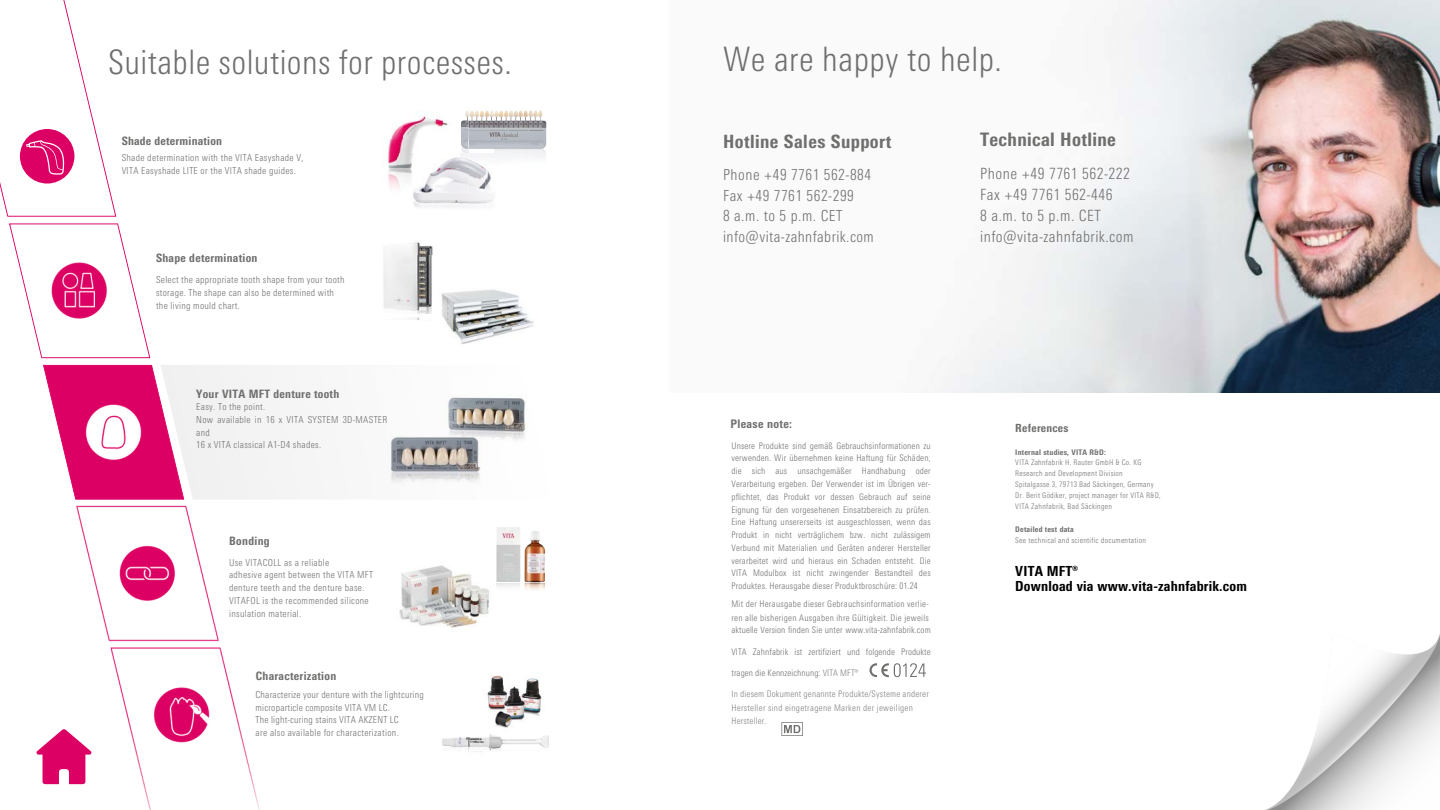
<style>
.page{position:relative;width:1440px;height:810px;background:#fff}
.page>*{position:absolute;margin:0;border:0;box-sizing:border-box;transform-origin:0 0}
.t1{font:300 condensed 33.7px "Univers Next Pro";letter-spacing:.015em;color:#6f6f6e}
.t2{font:800 condensed 18.6px "Univers Next Pro";letter-spacing:.02em;color:#6f6f6e}
.t3{font:800 condensed 18.3px "Univers Next Pro";letter-spacing:.025em;color:#6f6f6e}
.t4{font:300 condensed 15.5px "Univers Next Pro";letter-spacing:.035em;color:#6f6f6e}
.t5{font:300 condensed 15.2px "Univers Next Pro";letter-spacing:.035em;color:#6f6f6e}
.t6{font:800 condensed 13.9px "Univers Next Pro";letter-spacing:.015em;color:#000}
.t7{font:800 condensed 11.8px "Univers Next Pro";letter-spacing:.025em;color:#6f6f6e}
.t8{font:800 condensed 11.5px "Univers Next Pro";letter-spacing:.025em;color:#6f6f6e}
.t9{font:800 condensed 11.3px "Univers Next Pro";letter-spacing:.02em;color:#6f6f6e}
.t10{font:300 condensed 9.6px/13px "Univers Next Pro";letter-spacing:.03em;color:#6f6f6e}
.t11{font:300 condensed 9px/12.8px "Univers Next Pro";letter-spacing:.02em;color:#6f6f6e;text-align:justify}
.t12{font:300 condensed 9px "Univers Next Pro";letter-spacing:.02em;color:#80807f}
.t13{font:300 condensed 7.7px "Univers Next Pro";letter-spacing:.035em;color:#6f6f6e}
.t14{font:800 condensed 7.7px "Univers Next Pro";letter-spacing:.025em;color:#6f6f6e}
.s1{color:#80807f}
</style>
<div class="page">
<svg style="left:9px;top:223px;width:141px;height:135px"></svg>
<svg style="left:43px;top:365px;width:117px;height:135px"></svg>
<svg style="left:160px;top:365px;width:141px;height:135px;fill:#f3f3f3"></svg>
<img style="left:940px;top:0;width:500px;height:392px">
<img style="left:442px;top:289px;width:92px;height:55px">
<img style="left:390px;top:397px;width:137px;height:86px">
<img style="left:468px;top:110px;width:72px;height:10px">
<img style="left:47px;top:258px;width:65px;height:65px">
<img style="left:81px;top:399px;width:65px;height:66px">
<img style="left:72px;top:505px;width:188px;height:305px">
<img style="left:487px;top:675px;width:55px;height:53px">
<img style="left:442px;top:734px;width:107px;height:16px">
<img style="left:399px;top:565px;width:90px;height:63px">
<img style="left:496px;top:527px;width:49px;height:63px">
<div style="left:436px;top:82px;width:33px;height:29px;background:#fff"></div>
<img style="left:383px;top:255px;width:19px;height:55px">
<img style="left:402px;top:255px;width:30px;height:59px">
<img style="left:391px;top:112px;width:57px;height:27px">
<img style="left:388px;top:139px;width:16px;height:29px">
<img style="left:404px;top:139px;width:11px;height:14px">
<svg style="left:461px;top:149px;width:8px;height:4px"></svg>
<img style="left:461px;top:110px;width:7px;height:38px">
<img style="left:388px;top:169px;width:9px;height:19px">
<img style="left:385px;top:242px;width:48px;height:13px">
<img style="left:469px;top:180px;width:16px;height:13px">
<img style="left:485px;top:180px;width:6px;height:12px">
<img style="left:469px;top:153px;width:45px;height:27px">
<img style="left:397px;top:153px;width:72px;height:54px">
<svg style="left:397px;top:168px;width:71px;height:12px"></svg>
<svg style="left:0;top:0;width:116px;height:217px"></svg>
<img style="left:1265px;top:634px;width:175px;height:176px">
<svg style="left:870px;top:663px;width:56px;height:14px"></svg>
<svg style="left:781px;top:722px;width:22px;height:14px"></svg>
<svg style="left:36px;top:729px;width:56px;height:55px"></svg>
<p class="t1" style="left:108px;top:48px;width:405px">Suitable solutions for processes.</p>
<p class="t1" style="left:723px;top:45px;width:280px">We are happy to help.</p>
<p class="t8" style="left:122px;top:136px;width:102px">Shade determination</p>
<p class="t10" style="left:122px;top:152px;width:183px">Shade determination with the VITA Easyshade V,<br>VITA Easyshade LITE or the VITA shade guides.</p>
<p class="t8" style="left:156px;top:254px;width:103px">Shape determination</p>
<p class="t10" style="left:156px;top:274px;width:190px">Select the appropriate tooth shape from your tooth</p>
<p class="t10" style="left:156px;top:287px;width:180px">storage. The shape can also be determined with</p>
<p class="t10" style="left:156px;top:300px;width:85px">the living mould chart.</p>
<p class="t8" style="left:196px;top:389px;width:145px">Your VITA MFT denture tooth</p>
<p class="t10" style="left:196px;top:401px;width:70px">Easy. To the point.</p>
<p class="t10" style="left:196px;top:414px;width:193px">Now available in 16 x VITA SYSTEM 3D-MASTER and</p>
<p class="t10" style="left:196px;top:440px;width:126px">16 x VITA classical A1-D4 shades.</p>
<p class="t8" style="left:229px;top:536px;width:42px">Bonding</p>
<p class="t10" style="left:229px;top:557px;width:102px">Use VITACOLL as a reliable</p>
<p class="t10" style="left:229px;top:570px;width:145px">adhesive agent between the VITA MFT</p>
<p class="t10" style="left:229px;top:582px;width:137px">denture teeth and the denture base.</p>
<p class="t10" style="left:229px;top:595px;width:141px">VITAFOL is the recommended silicone</p>
<p class="t10" style="left:229px;top:608px;width:74px">insulation material.</p>
<p class="t8" style="left:256px;top:671px;width:82px">Characterization</p>
<p class="t10" style="left:256px;top:689px;width:170px">Characterize your denture with the lightcuring</p>
<p class="t10" style="left:256px;top:702px;width:136px">microparticle composite VITA VM LC.</p>
<p class="t10" style="left:256px;top:714px;width:145px">The light-curing stains VITA AKZENT LC</p>
<p class="t10" style="left:256px;top:727px;width:145px">are also available for characterization.</p>
<p class="t3" style="left:723px;top:134px;width:170px">Hotline Sales Support</p>
<p class="t2" style="left:980px;top:132px;width:137px">Technical Hotline</p>
<p class="t5" style="left:723px;top:169px;width:150px">Phone +49 7761 562-884</p>
<p class="t5" style="left:723px;top:189px;width:132px">Fax +49 7761 562-299</p>
<p class="t5" style="left:723px;top:210px;width:121px">8 a.m. to 5 p.m. CET</p>
<p class="t5" style="left:723px;top:231px;width:152px">info@vita-zahnfabrik.com</p>
<p class="t4" style="left:980px;top:168px;width:151px">Phone +49 7761 562-222</p>
<p class="t4" style="left:980px;top:188px;width:134px">Fax +49 7761 562-446</p>
<p class="t4" style="left:980px;top:209px;width:122px">8 a.m. to 5 p.m. CET</p>
<p class="t4" style="left:980px;top:230px;width:155px">info@vita-zahnfabrik.com</p>
<p class="t7" style="left:731px;top:419px;width:63px">Please note:</p>
<p class="t11" style="left:731px;top:440px;width:201px">Unsere Produkte sind gemäß Gebrauchsinformationen zu verwenden. Wir übernehmen keine Haftung für Schäden, die sich aus unsachgemäßer Handhabung oder Verarbeitung ergeben. Der Verwender ist im Übrigen ver&shy;pflichtet, das Produkt vor dessen Gebrauch auf seine Eignung für den vorgesehenen Einsatzbereich zu prüfen.<br>Eine Haftung unsererseits ist ausgeschlossen, wenn das Produkt in nicht verträglichem bzw. nicht zulässigem Verbund mit Materialien und Geräten anderer Hersteller verarbeitet wird und hieraus ein Schaden entsteht. Die VITA Modulbox ist nicht zwingender Bestandteil des Produktes. Herausgabe dieser Produktbroschüre: 01.24</p>
<p class="t11" style="left:731px;top:599px;width:199px">Mit der Herausgabe dieser Gebrauchsinformation verlie-</p>
<p class="t11" style="left:731px;top:612px;width:199px">ren alle bisherigen Ausgaben ihre Gültigkeit. Die jeweils</p>
<p class="t11" style="left:731px;top:625px;width:201px">aktuelle Version finden Sie unter www.vita-zahnfabrik.com</p>
<p class="t11" style="left:731px;top:646px;width:201px">VITA Zahnfabrik ist zertifiziert und folgende Produkte</p>
<p class="t11" style="left:731px;top:667px;width:128px">tragen die Kennzeichnung: <span class="s1">VITA MFT®</span></p>
<p class="t12" style="left:731px;top:691px;width:199px">In diesem Dokument genannte Produkte/Systeme anderer</p>
<p class="t12" style="left:731px;top:704px;width:183px">Hersteller sind eingetragene Marken der jeweiligen</p>
<p class="t12" style="left:731px;top:717px;width:36px">Hersteller.</p>
<p class="t9" style="left:1015px;top:424px;width:55px">References</p>
<p class="t14" style="left:1015px;top:449px;width:92px">Internal studies, VITA R&amp;D:</p>
<p class="t13" style="left:1015px;top:460px;width:128px">VITA Zahnfabrik H. Rauter GmbH &amp; Co. KG</p>
<p class="t13" style="left:1015px;top:470px;width:109px">Research and Development Division</p>
<p class="t13" style="left:1015px;top:481px;width:140px">Spitalgasse 3, 79713 Bad Säckingen, Germany</p>
<p class="t13" style="left:1015px;top:492px;width:147px">Dr. Berit Gödiker, project manager for VITA R&amp;D,</p>
<p class="t13" style="left:1015px;top:503px;width:98px">VITA Zahnfabrik, Bad Säckingen</p>
<p class="t13" style="left:1015px;top:537px;width:132px">See technical and scientific documentation</p>
<p class="t14" style="left:1015px;top:526px;width:60px">Detailed test data</p>
<p class="t6" style="left:1015px;top:566px;width:64px">VITA MFT®</p>
<p class="t6" style="left:1015px;top:580px;width:233px">Download via www.vita-zahnfabrik.com</p>
</div>
